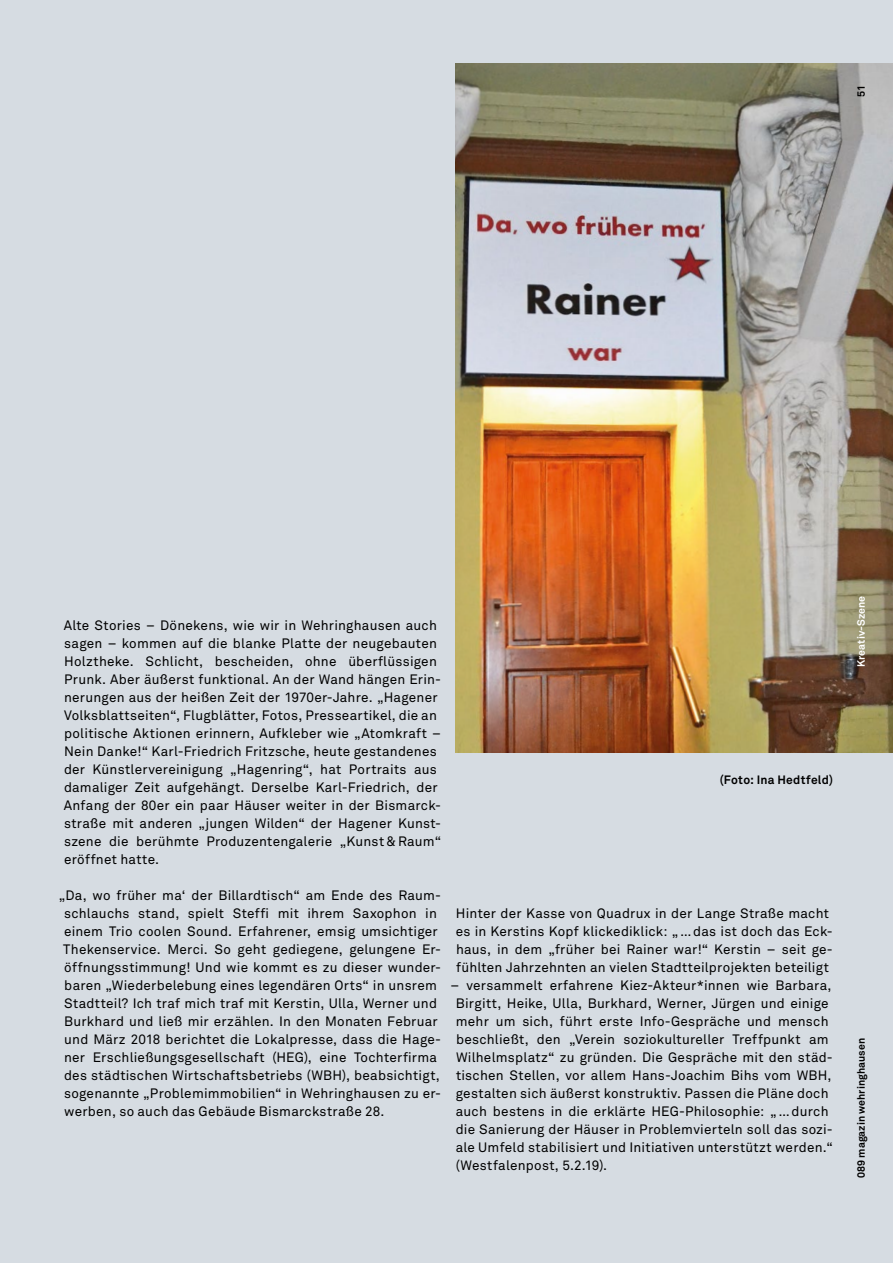
<style>
.page{position:relative;width:893px;height:1263px;background:#d6dce2}
.page>*{position:absolute;margin:0;border:0;box-sizing:border-box;transform-origin:0 0}
.t1{font:13.5px/18px "Akkurat Pro";letter-spacing:.015em;color:#000}
.t2{font:700 12px "Akkurat";letter-spacing:.025em;color:#000}
.t3{font:700 10.5px "Akkurat";letter-spacing:.005em;color:#000}
.t4{font:700 10.5px "Akkurat";letter-spacing:.01em;color:#fff}
</style>
<div class="page">
<img style="left:455px;top:64px;width:438px;height:689px">
<p class="t3" style="left:854px;top:97px;width:13px;rotate:-90deg">51</p>
<p class="t1" style="left:64px;top:617px;width:379px">Alte Stories – Dönekens, wie wir in Wehringhausen auch sagen – kommen auf die blanke Platte der neugebauten Holztheke. Schlicht, bescheiden, ohne überflüssigen Prunk. Aber äußerst funktional. An der Wand hängen Erin&shy;nerungen aus der heißen Zeit der 1970er-Jahre. „Hagener Volksblattseiten“, Flugblätter, Fotos, Presseartikel, die an politische Aktionen erinnern, Aufkleber wie „Atomkraft – Nein Danke!“ Karl-Friedrich Fritzsche, heute gestandenes der Künstlervereinigung „Hagenring“, hat Portraits aus damaliger Zeit aufgehängt. Derselbe Karl-Friedrich, der Anfang der 80er ein paar Häuser weiter in der Bismarck&shy;straße mit anderen „jungen Wilden“ der Hagener Kunst&shy;szene die berühmte Produzentengalerie „Kunst&amp;Raum“ eröffnet hatte.</p>
<p class="t1" style="left:63px;top:887px;width:379px;text-indent:-5px">„Da, wo früher ma‘ der Billardtisch“ am Ende des Raum&shy;schlauchs stand, spielt Steffi mit ihrem Saxophon in einem Trio coolen Sound. Erfahrener, emsig umsichtiger Thekenservice. Merci. So geht gediegene, gelungene Er&shy;öffnungsstimmung! Und wie kommt es zu dieser wunder&shy;baren „Wiederbelebung eines legendären Orts“ in unsrem Stadtteil? Ich traf mich traf mit Kerstin, Ulla, Werner und Burkhard und ließ mir erzählen. In den Monaten Februar und März 2018 berichtet die Lokalpresse, dass die Hage&shy;ner Erschließungsgesellschaft (HEG), eine Tochterfirma des städtischen Wirtschaftsbetriebs (WBH), beabsichtigt, sogenannte „Problemimmobilien“ in Wehringhausen zu er&shy;werben, so auch das Gebäude Bismarckstraße 28.</p>
<p class="t2" style="left:720px;top:772px;width:115px">(Foto: Ina Hedtfeld)</p>
<p class="t1" style="left:456px;top:905px;width:379px">Hinter der Kasse von Quadrux in der Lange Straße macht es in Kerstins Kopf klickediklick: „ … das ist doch das Eck&shy;haus, in dem „früher bei Rainer war!“ Kerstin – seit ge&shy;fühlten Jahrzehnten an vielen Stadtteilprojekten beteiligt</p>
<p class="t1" style="left:456px;top:977px;width:379px;text-indent:-5px">– versammelt erfahrene Kiez-Akteur*innen wie Barbara, Birgitt, Heike, Ulla, Burkhard, Werner, Jürgen und einige mehr um sich, führt erste Info-Gespräche und mensch beschließt, den „Verein soziokultureller Treffpunkt am Wilhelmsplatz“ zu gründen. Die Gespräche mit den städ&shy;tischen Stellen, vor allem Hans-Joachim Bihs vom WBH, gestalten sich äußerst konstruktiv. Passen die Pläne doch auch bestens in die erklärte HEG-Philosophie: „ … durch die Sanierung der Häuser in Problemvierteln soll das sozi&shy;ale Umfeld stabilisiert und Initiativen unterstützt werden.“ (Westfalenpost, 5.2.19).</p>
<p class="t4" style="left:854px;top:667px;width:73px;rotate:-90deg">Kreativ-Szene</p>
<p class="t3" style="left:854px;top:1178px;width:141px;rotate:-90deg">089 magazin wehringhausen</p>
</div>
